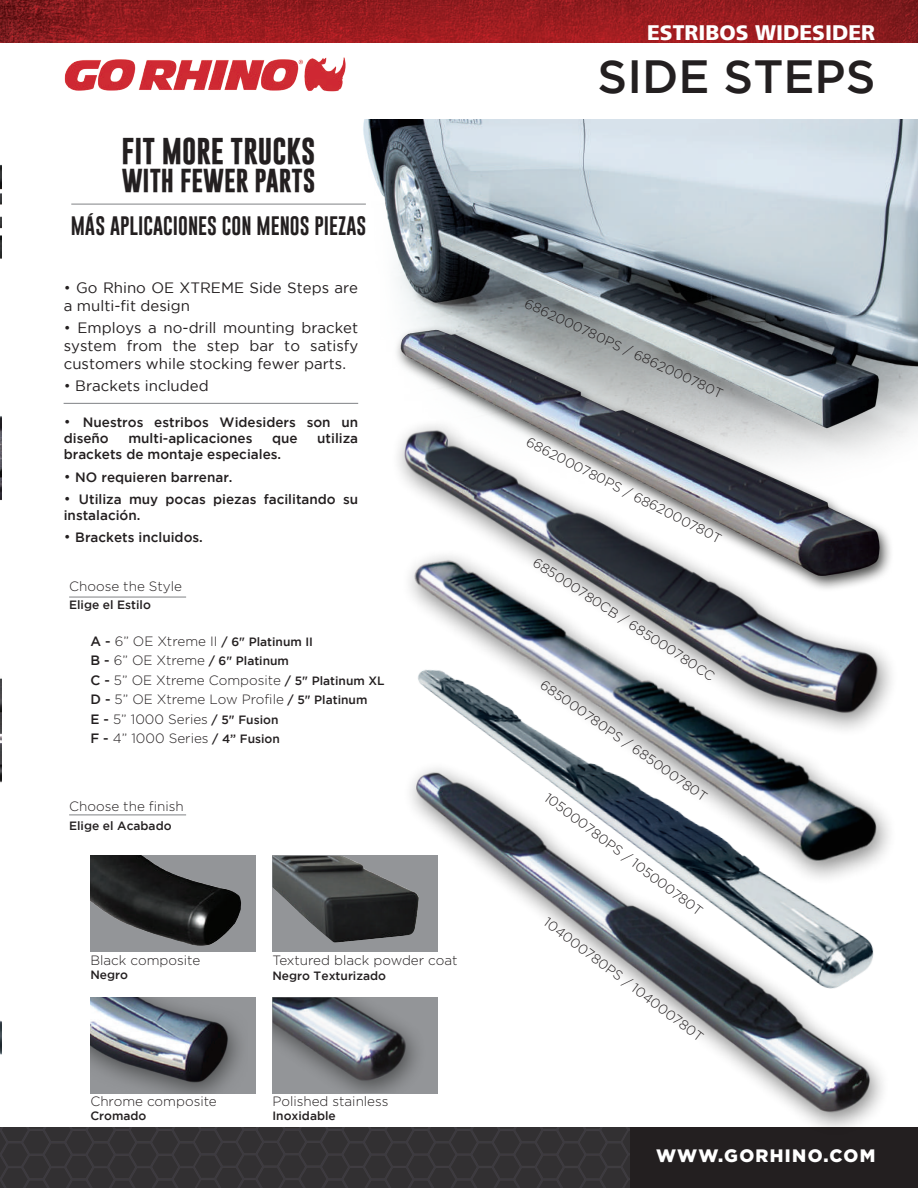
<style>
.page{position:relative;width:918px;height:1188px;background:#fff}
.page>*{position:absolute;margin:0;border:0;box-sizing:border-box;transform-origin:0 0}
.t1{font:500 46.5px "Gotham";color:#231f20}
.t2{font:700 27px "Gobold";color:#231f20}
.t3{font:700 24px "Gobold";color:#231f20}
.t4{font:900 21px "Frutiger";color:#fff}
.t5{font:19.5px "Gobold";color:#231f20}
.t6{font:900 18px "Gotham";letter-spacing:.075em;color:#fff}
.t7{font:15px/18px "Gotham";color:#231f20}
.t8{font:300 13.5px/19.5px "Gotham";color:#231f20}
.t9{font:500 13.5px/16.2px "Gotham";color:#231f20}
.t10{font:500 12px/19.5px "Gotham";color:#231f20}
.s1{font-weight:300}
.s2{font-weight:300;font-size:15px}
.s3{font-size:13.5px}
.s4{font-weight:300;font-size:13.5px}
.s5{font-weight:500}
.s6{font-weight:500;font-size:12px}
</style>
<div class="page">
<img style="left:0;top:0;width:918px;height:43px">
<img style="left:0;top:1128px;width:630px;height:60px">
<div style="left:630px;top:1128px;width:288px;height:60px;background:#231f20"></div>
<img style="left:64px;top:57px;width:282px;height:35px">
<img style="left:0;top:416px;width:1px;height:84px">
<img style="left:0;top:164px;width:1px;height:95px">
<img style="left:0;top:678px;width:1px;height:105px">
<hr style="left:64px;top:403px;width:294px;height:1px;background:#808285">
<hr style="left:69px;top:597px;width:117px;height:1px;background:#808285">
<hr style="left:69px;top:815px;width:117px;height:1px;background:#808285">
<hr style="left:71px;top:204px;width:295px;height:1px;background:#808285">
<img style="left:363px;top:119px;width:555px;height:198px">
<img style="left:399px;top:1005px;width:507px;height:137px">
<img style="left:412px;top:594px;width:474px;height:66px">
<img style="left:396px;top:317px;width:522px;height:277px">
<div style="left:90px;top:855px;width:166px;height:96px;background:#939598"></div>
<img style="left:90px;top:855px;width:151px;height:91px">
<img style="left:272px;top:997px;width:163px;height:96px">
<div style="left:90px;top:997px;width:166px;height:96px;background:#939598"></div>
<div style="left:272px;top:856px;width:166px;height:96px;background:#939598"></div>
<img style="left:272px;top:856px;width:93px;height:86px">
<img style="left:90px;top:997px;width:150px;height:96px">
<img style="left:365px;top:660px;width:527px;height:345px">
<img style="left:0;top:1020px;width:1px;height:35px">
<h2 class="t2" style="left:122px;top:133px;width:195px">FIT MORE TRUCKS</h2>
<h3 class="t3" style="left:122px;top:165px;width:195px">WITH FEWER PARTS</h3>
<h3 class="t5" style="left:71px;top:213px;width:297px">MÁS APLICACIONES CON MENOS PIEZAS</h3>
<p class="t7" style="left:64px;top:278px;width:296px"><span class="s1">•</span> Go Rhino OE XTREME Side Steps are a multi-fit design</p>
<p class="t7" style="left:64px;top:318px;width:296px;text-align:justify"><span class="s1">•</span> Employs a no-drill mounting bracket system from the step bar to satisfy customers while stocking fewer parts.</p>
<p class="t7" style="left:64px;top:376px;width:146px"><span class="s1">•</span> Brackets included</p>
<p class="t9" style="left:64px;top:414px;width:296px"><span class="s2">•</span> Nuestros estribos Widesiders son un diseño</p>
<p class="t9" style="left:128px;top:430px;width:125px">multi-aplicaciones</p>
<p class="t9" style="left:272px;top:430px;width:27px">que</p>
<p class="t9" style="left:317px;top:430px;width:42px">utiliza</p>
<p class="t9" style="left:64px;top:446px;width:219px">brackets de montaje especiales.</p>
<p class="t9" style="left:64px;top:468px;width:170px"><span class="s2">•</span> NO requieren barrenar.</p>
<p class="t9" style="left:64px;top:491px;width:296px"><span class="s2">•</span> Utiliza muy pocas piezas facilitando su instalación.</p>
<p class="t9" style="left:64px;top:529px;width:141px"><span class="s2">•</span> Brackets incluidos.</p>
<p class="t8" style="left:69px;top:576px;width:114px">Choose the Style</p>
<p class="t10" style="left:69px;top:595px;width:83px">Elige el Estilo</p>
<p class="t10" style="left:90px;top:631px;width:224px"><span class="s3">A -</span> <span class="s4">6” OE Xtreme II</span> / 6" Platinum II<br><span class="s3">B -</span> <span class="s4">6” OE Xtreme</span> / 6" Platinum</p>
<p class="t8" style="left:90px;top:670px;width:296px"><span class="s5">C -</span> 5” OE Xtreme Composite <span class="s6">/ 5" Platinum XL </span><span class="s5">D -</span> 5” OE Xtreme Low Profile <span class="s6">/ 5" Platinum<br></span><span class="s5">E -</span> 5” 1000 Series <span class="s6">/ 5" Fusion<br></span><span class="s5">F -</span> 4” 1000 Series <span class="s6">/ 4” Fusion</span></p>
<p class="t8" style="left:69px;top:797px;width:116px">Choose the finish</p>
<p class="t10" style="left:69px;top:815px;width:104px">Elige el Acabado</p>
<p class="t8" style="left:90px;top:950px;width:111px">Black composite</p>
<p class="t10" style="left:90px;top:965px;width:39px">Negro</p>
<p class="t8" style="left:90px;top:1091px;width:128px">Chrome composite</p>
<p class="t10" style="left:90px;top:1106px;width:58px">Cromado</p>
<p class="t8" style="left:272px;top:950px;width:187px">Textured black powder coat</p>
<p class="t10" style="left:272px;top:965px;width:115px">Negro Texturizado</p>
<p class="t8" style="left:272px;top:1091px;width:118px">Polished stainless</p>
<p class="t10" style="left:272px;top:1106px;width:65px">Inoxidable</p>
<h3 class="t4" style="left:647px;top:20px;width:230px">ESTRIBOS WIDESIDER</h3>
<h1 class="t1" style="left:598px;top:51px;width:279px">SIDE STEPS</h1>
<p class="t8" style="left:530px;top:294px;width:219px;rotate:25deg">6862000780PS / 6862000780T</p>
<p class="t8" style="left:532px;top:432px;width:219px;rotate:27deg">6862000780PS / 6862000780T</p>
<p class="t8" style="left:540px;top:553px;width:215px;rotate:33deg">685000780CB / 685000780CC</p>
<p class="t8" style="left:548px;top:675px;width:202px;rotate:35deg">685000780PS / 685000780T</p>
<p class="t8" style="left:552px;top:788px;width:196px;rotate:37deg">105000780PS / 105000780T</p>
<p class="t8" style="left:552px;top:913px;width:197px;rotate:37deg">104000780PS / 104000780T</p>
<h3 class="t6" style="left:656px;top:1143px;width:221px">WWW.GORHINO.COM</h3>
</div>
